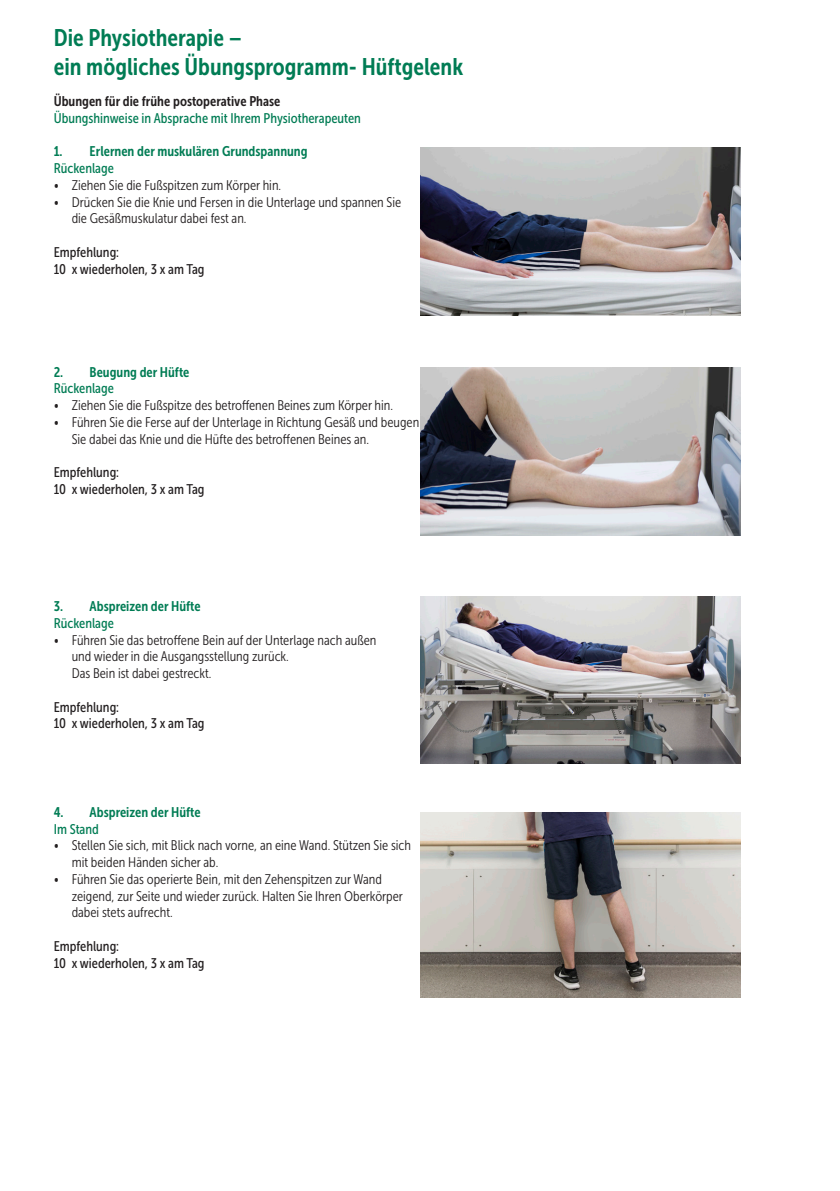
<style>
.page{position:relative;width:840px;height:1191px;background:#fff}
.page>*{position:absolute;margin:0;border:0;box-sizing:border-box;transform-origin:0 0}
.Einf__Abs{font:24px "Museo Sans Cond 700";color:#007c54}
.t1{font:14px/16.8px "Museo Sans Cond 300";color:#231f20}
.Einf__Abs-2{font:14px "Museo Sans Cond 500";color:#231f20}
.Einf__Abs-3{font:14px "Museo Sans Cond 700";color:#007c54}
.Einf__Abs-4{font:14px "Museo Sans Cond 500";color:#007c54}
.Einf__Abs-5{font:14px "Museo Sans Cond 700";color:#231f20}
</style>
<div class="page">
<img style="left:420px;top:148px;width:319px;height:167px">
<img style="left:420px;top:367px;width:319px;height:168px">
<img style="left:420px;top:596px;width:319px;height:168px">
<img style="left:420px;top:813px;width:319px;height:185px">
<p class="Einf__Abs" style="left:54px;top:25px;width:190px">Die Physiotherapie –</p>
<p class="Einf__Abs" style="left:54px;top:53px;width:411px">ein mögliches Übungsprogramm- Hüftgelenk</p>
<p class="Einf__Abs-5" style="left:54px;top:93px;width:228px">Übungen für die frühe postoperative Phase</p>
<p class="Einf__Abs-4" style="left:54px;top:110px;width:308px">Übungshinweise in Absprache mit Ihrem Physiotherapeuten</p>
<p class="Einf__Abs-3" style="left:54px;top:144px;width:255px">1. Erlernen der muskulären Grundspannung</p>
<p class="Einf__Abs-4" style="left:54px;top:161px;width:62px">Rückenlage</p>
<p class="t1" style="left:54px;top:177px;width:229px">• Ziehen Sie die Fußspitzen zum Körper hin.</p>
<p class="t1" style="left:72px;top:193px;width:331px;text-indent:-18px">• Drücken Sie die Knie und Fersen in die Unterlage und spannen Sie die Gesäßmuskulatur dabei fest an.</p>
<p class="Einf__Abs-2" style="left:54px;top:244px;width:67px">Empfehlung:</p>
<p class="Einf__Abs-2" style="left:54px;top:261px;width:152px">10 x wiederholen, 3 x am Tag</p>
<p class="Einf__Abs-3" style="left:54px;top:364px;width:137px">2. Beugung der Hüfte</p>
<p class="Einf__Abs-4" style="left:54px;top:381px;width:62px">Rückenlage</p>
<p class="t1" style="left:54px;top:397px;width:341px">• Ziehen Sie die Fußspitze des betroffenen Beines zum Körper hin.</p>
<p class="t1" style="left:72px;top:414px;width:349px;text-indent:-18px">• Führen Sie die Ferse auf der Unterlage in Richtung Gesäß und beugen<br>Sie dabei das Knie und die Hüfte des betroffenen Beines an.</p>
<p class="Einf__Abs-2" style="left:54px;top:464px;width:67px">Empfehlung:</p>
<p class="Einf__Abs-2" style="left:54px;top:481px;width:152px">10 x wiederholen, 3 x am Tag</p>
<p class="Einf__Abs-3" style="left:54px;top:598px;width:148px">3. Abspreizen der Hüfte</p>
<p class="Einf__Abs-4" style="left:54px;top:615px;width:62px">Rückenlage</p>
<p class="t1" style="left:72px;top:631px;width:306px;text-indent:-18px">• Führen Sie das betroffene Bein auf der Unterlage nach außen und wieder in die Ausgangsstellung zurück.<br>Das Bein ist dabei gestreckt.</p>
<p class="Einf__Abs-2" style="left:54px;top:699px;width:67px">Empfehlung:</p>
<p class="Einf__Abs-2" style="left:54px;top:715px;width:152px">10 x wiederholen, 3 x am Tag</p>
<p class="Einf__Abs-3" style="left:54px;top:804px;width:148px">4. Abspreizen der Hüfte</p>
<p class="Einf__Abs-4" style="left:54px;top:821px;width:47px">Im Stand</p>
<p class="t1" style="left:72px;top:837px;width:341px;text-indent:-18px">• Stellen Sie sich, mit Blick nach vorne, an eine Wand. Stützen Sie sich mit beiden Händen sicher ab.</p>
<p class="t1" style="left:72px;top:870px;width:332px;text-indent:-18px">• Führen Sie das operierte Bein, mit den Zehenspitzen zur Wand zeigend, zur Seite und wieder zurück. Halten Sie Ihren Oberkörper dabei stets aufrecht.</p>
<p class="Einf__Abs-2" style="left:54px;top:938px;width:67px">Empfehlung:</p>
<p class="Einf__Abs-2" style="left:54px;top:955px;width:152px">10 x wiederholen, 3 x am Tag</p>
</div>
